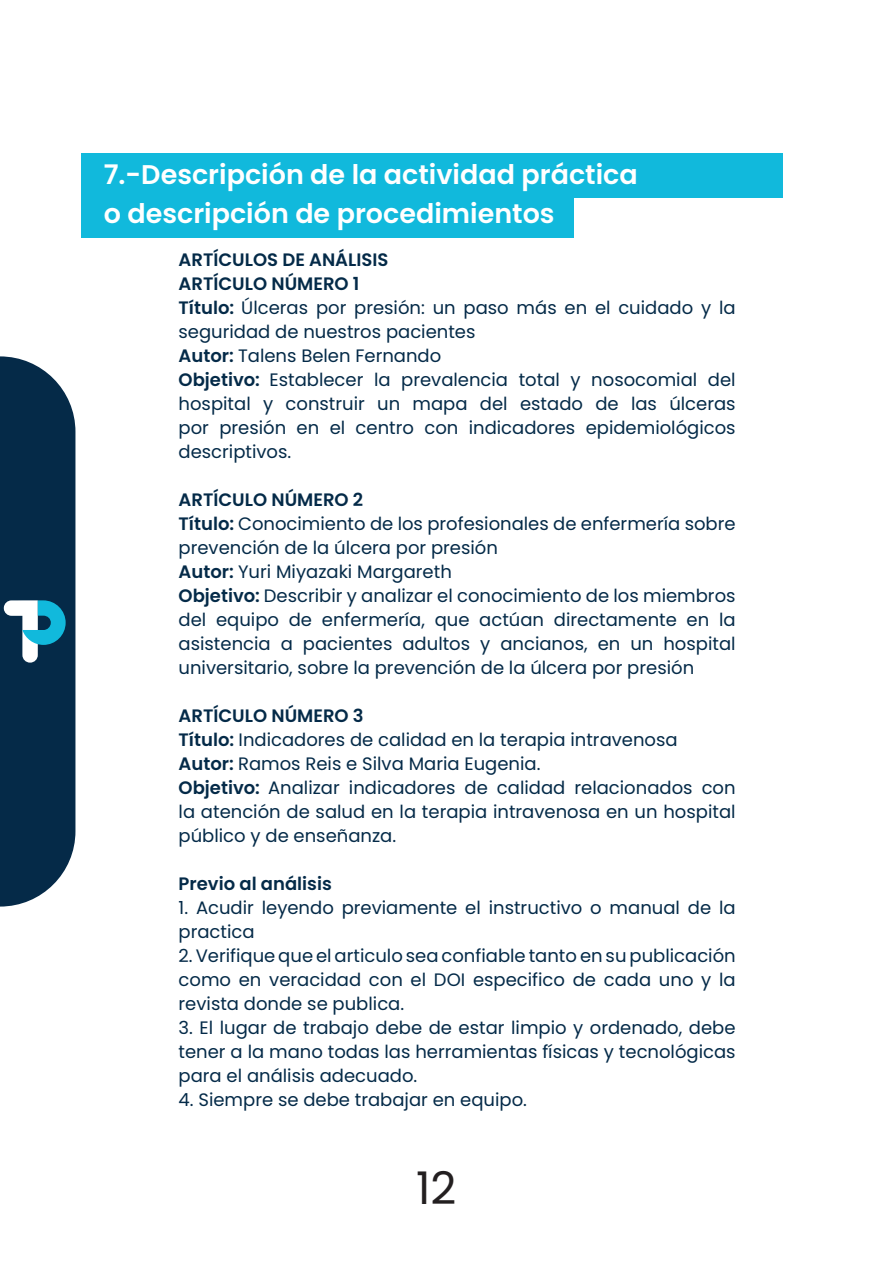
<style>
.page{position:relative;width:893px;height:1263px;background:#fff}
.page>*{position:absolute;margin:0;border:0;box-sizing:border-box;transform-origin:0 0}
.t1{font:45px "Poppins";color:#231f20}
.t2{font:600 27px/39px "Poppins";color:#fff}
.t3{font:18px/24px "Poppins";color:#042a48;text-align:justify}
.t4{font:600 18px "Poppins";color:#042a48}
.s1{font-weight:600}
</style>
<div class="page">
<svg style="left:0;top:356px;width:75px;height:550px;background:#183d59"></svg>
<div style="left:81px;top:153px;width:701px;height:44px;background:#11b9dc"></div>
<div style="left:81px;top:194px;width:492px;height:44px;background:#11b9dc"></div>
<p class="t2" style="left:104px;top:155px;width:536px">7.-Descripción de la actividad práctica o descripción de procedimientos</p>
<p class="t4" style="left:179px;top:249px;width:211px">ARTÍCULOS DE ANÁLISIS</p>
<p class="t4" style="left:179px;top:273px;width:182px">ARTÍCULO NÚMERO 1</p>
<p class="t3" style="left:179px;top:295px;width:558px"><span class="s1">Título:</span> Úlceras por presión: un paso más en el cuidado y la seguridad de nuestros pacientes</p>
<p class="t3" style="left:179px;top:343px;width:264px"><span class="s1">Autor:</span> Talens Belen Fernando</p>
<p class="t3" style="left:179px;top:367px;width:559px"><span class="s1">Objetivo:</span> Establecer la prevalencia total y nosocomial del hospital y construir un mapa del estado de las úlceras por presión en el centro con indicadores epidemiológicos descriptivos.</p>
<p class="t4" style="left:179px;top:489px;width:186px">ARTÍCULO NÚMERO 2</p>
<p class="t3" style="left:179px;top:511px;width:559px"><span class="s1">Título:</span> Conocimiento de los profesionales de enfermería sobre prevención de la úlcera por presión</p>
<p class="t3" style="left:179px;top:559px;width:275px"><span class="s1">Autor:</span> Yuri Miyazaki Margareth</p>
<p class="t3" style="left:179px;top:583px;width:559px"><span class="s1">Objetivo:</span> Describir y analizar el conocimiento de los miembros del equipo de enfermería, que actúan directamente en la asistencia a pacientes adultos y ancianos, en un hospital universitario, sobre la prevención de la úlcera por presión</p>
<p class="t4" style="left:179px;top:705px;width:187px">ARTÍCULO NÚMERO 3</p>
<p class="t3" style="left:179px;top:727px;width:501px"><span class="s1">Título:</span> Indicadores de calidad en la terapia intravenosa</p>
<p class="t3" style="left:179px;top:751px;width:363px"><span class="s1">Autor:</span> Ramos Reis e Silva Maria Eugenia.</p>
<p class="t3" style="left:179px;top:775px;width:558px"><span class="s1">Objetivo:</span> Analizar indicadores de calidad relacionados con la atención de salud en la terapia intravenosa en un hospital público y de enseñanza.</p>
<p class="t4" style="left:179px;top:873px;width:155px">Previo al análisis</p>
<p class="t3" style="left:179px;top:895px;width:559px">1. Acudir leyendo previamente el instructivo o manual de la practica</p>
<p class="t3" style="left:179px;top:943px;width:559px">2. Verifique que el articulo sea confiable tanto en su publicación como en veracidad con el DOI especifico de cada uno y la revista donde se publica.</p>
<p class="t3" style="left:179px;top:1015px;width:559px">3. El lugar de trabajo debe de estar limpio y ordenado, debe tener a la mano todas las herramientas físicas y tecnológicas para el análisis adecuado.</p>
<p class="t3" style="left:179px;top:1087px;width:350px">4. Siempre se debe trabajar en equipo.</p>
<h1 class="t1" style="left:416px;top:1162px;width:42px">12</h1>
</div>
